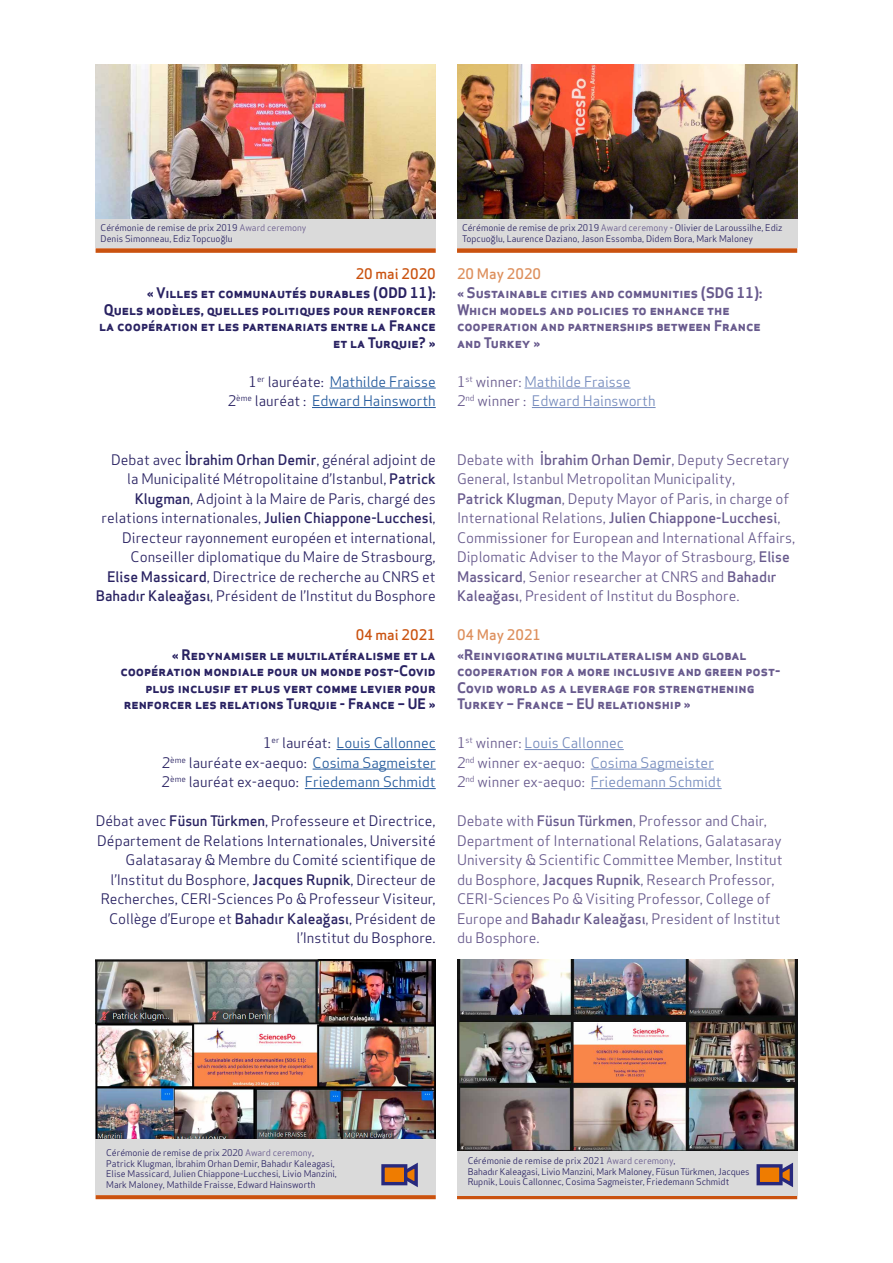
<style>
.page{position:relative;width:893px;height:1263px;background:#fff}
.page>*{position:absolute;margin:0;border:0;box-sizing:border-box;transform-origin:0 0}
.t1{font:14.25px/19.5px "Apex Sans";color:#292262;text-align:right}
.t2{font:14.25px/19.5px "Apex Sans";color:#685a8d}
.t3{font:700 14.25px/16.5px "Apex Sans";color:#292262;text-align:right}
.t4{font:700 14.25px/16.5px "Apex Sans";color:#685a8d}
.t5{font:14.25px/19.5px "Apex Sans";color:#245a9c;text-align:right}
.t6{font:14.25px/19.5px "Apex Sans";color:#758bbd}
.t7{font:500 14.25px "Apex Sans";color:#ca520f}
.t8{font:500 14.25px "Apex Sans";color:#dd8f5c}
.t9{font:9px/10.5px "Apex Sans";color:#292262}
.s1{color:#685a8d}
.s2{color:#292262}
.s3{font-weight:500}
</style>
<div class="page">
<hr style="left:330px;top:388px;width:106px;height:1px;background:#245a9c">
<hr style="left:312px;top:407px;width:124px;height:1px;background:#245a9c">
<hr style="left:336px;top:749px;width:100px;height:1px;background:#245a9c">
<hr style="left:313px;top:769px;width:123px;height:1px;background:#245a9c">
<hr style="left:305px;top:788px;width:131px;height:1px;background:#245a9c">
<hr style="left:524px;top:388px;width:107px;height:1px;background:#758bbd">
<hr style="left:532px;top:407px;width:124px;height:1px;background:#758bbd">
<hr style="left:524px;top:749px;width:100px;height:1px;background:#758bbd">
<hr style="left:591px;top:769px;width:123px;height:1px;background:#758bbd">
<hr style="left:591px;top:788px;width:131px;height:1px;background:#758bbd">
<img style="left:96px;top:65px;width:340px;height:155px">
<img style="left:457px;top:65px;width:340px;height:155px">
<div style="left:96px;top:248px;width:340px;height:5px;background:#ca520f"></div>
<div style="left:457px;top:248px;width:340px;height:5px;background:#ca520f"></div>
<div style="left:457px;top:220px;width:340px;height:28px;background:#dadada"></div>
<div style="left:96px;top:220px;width:340px;height:28px;background:#dadada"></div>
<img style="left:96px;top:960px;width:340px;height:180px">
<svg style="left:96px;top:1195px;width:340px;height:4px"></svg>
<div style="left:96px;top:1140px;width:340px;height:55px;background:#dadada"></div>
<svg style="left:395px;top:1162px;width:23px;height:26px"></svg>
<div style="left:381px;top:1164px;width:26px;height:21px;background:#ef7c00;border:3px solid #28297d"></div>
<img style="left:457px;top:960px;width:340px;height:190px">
<svg style="left:457px;top:1195px;width:340px;height:4px"></svg>
<div style="left:457px;top:1151px;width:340px;height:44px;background:#dadada"></div>
<svg style="left:770px;top:1162px;width:24px;height:25px"></svg>
<div style="left:756px;top:1164px;width:27px;height:21px;background:#ef7c00;border:3px solid #28297d"></div>
<p class="t9" style="left:101px;top:222px;width:207px">Cérémonie de remise de prix 2019 <span class="s1">Award ceremony<br></span>Denis Simonneau, Ediz Topcuoğlu</p>
<p class="t7" style="left:356px;top:261px;width:82px">20 mai 2020</p>
<p class="t3" style="left:99px;top:284px;width:338px">« Villes et communautés durables (ODD 11):<br>Quels modèles, quelles politiques pour renforcer la coopération et les partenariats entre la France et la Turquie? »</p>
<p class="t5" style="left:228px;top:370px;width:210px"><span class="s2">1</span><sup>er</sup> <span class="s2">lauréate:</span> Mathilde Fraisse<br><span class="s2">2</span><sup>ème</sup> <span class="s2">lauréat :</span> Edward Hainsworth</p>
<p class="t1" style="left:96px;top:448px;width:341px">Debat avec <span class="s3">İbrahim Orhan Demir</span>, général adjoint de<br>la Municipalité Métropolitaine d’Istanbul, <span class="s3">Patrick Klugman</span>, Adjoint à la Maire de Paris, chargé des relations internationales, <span class="s3">Julien Chiappone-Lucchesi</span>, Directeur rayonnement européen et international, Conseiller diplomatique du Maire de Strasbourg,<br><span class="s3">Elise Massicard</span>, Directrice de recherche au CNRS et <span class="s3">Bahadır Kaleağası</span>, Président de l’Institut du Bosphore</p>
<p class="t7" style="left:356px;top:622px;width:82px">04 mai 2021</p>
<p class="t3" style="left:120px;top:646px;width:317px">« Redynamiser le multilatéralisme et la coopération mondiale pour un monde post-Covid plus inclusif et plus vert comme levier pour renforcer les relations Turquie - France – UE »</p>
<p class="t5" style="left:162px;top:732px;width:276px;text-align:justify;text-indent:101px"><span class="s2">1</span><sup>er</sup> <span class="s2">lauréat:</span> Louis Callonnec <span class="s2">2</span><sup>ème</sup> <span class="s2">lauréate ex-aequo:</span> Cosima Sagmeister <span class="s2">2</span><sup>ème</sup> <span class="s2">lauréat ex-aequo:</span> Friedemann Schmidt</p>
<p class="t1" style="left:96px;top:810px;width:342px">Débat avec <span class="s3">Füsun Türkmen</span>, Professeure et Directrice, Département de Relations Internationales, Université Galatasaray &amp; Membre du Comité scientifique de l’Institut du Bosphore, <span class="s3">Jacques Rupnik</span>, Directeur de Recherches, CERI-Sciences Po &amp; Professeur Visiteur, Collège d’Europe et <span class="s3">Bahadır Kaleağası</span>, Président de l’Institut du Bosphore.</p>
<p class="t9" style="left:462px;top:222px;width:322px">Cérémonie de remise de prix 2019 <span class="s1">Award ceremony</span> - Olivier de Laroussilhe, Ediz<br>Topcuoğlu, Laurence Daziano, Jason Essomba, Didem Bora, Mark Maloney</p>
<p class="t8" style="left:457px;top:261px;width:86px">20 May 2020</p>
<p class="t4" style="left:457px;top:284px;width:307px">« Sustainable cities and communities (SDG 11):<br>Which models and policies to enhance the cooperation and partnerships between France and Turkey »</p>
<p class="t6" style="left:457px;top:370px;width:200px"><span class="s1">1</span><sup>st</sup> <span class="s1">winner:</span> Mathilde Fraisse<br><span class="s1">2</span><sup>nd</sup> <span class="s1">winner :</span> Edward Hainsworth</p>
<p class="t2" style="left:457px;top:448px;width:340px">Debate with <span class="s3">İbrahim Orhan Demir</span>, Deputy Secretary General, Istanbul Metropolitan Municipality,<br><span class="s3">Patrick Klugman</span>, Deputy Mayor of Paris, in charge of International Relations, <span class="s3">Julien Chiappone-Lucchesi</span>, Commissioner for European and International Affairs, Diplomatic Adviser to the Mayor of Strasbourg, <span class="s3">Elise Massicard</span>, Senior researcher at CNRS and <span class="s3">Bahadır Kaleağası</span>, President of Institut du Bosphore.</p>
<p class="t8" style="left:457px;top:622px;width:86px">04 May 2021</p>
<p class="t4" style="left:457px;top:646px;width:325px">«Reinvigorating multilateralism and global cooperation for a more inclusive and green post-Covid world as a leverage for strengthening Turkey – France – EU relationship »</p>
<p class="t6" style="left:457px;top:732px;width:266px"><span class="s1">1</span><sup>st</sup> <span class="s1">winner:</span> Louis Callonnec<br><span class="s1">2</span><sup>nd</sup> <span class="s1">winner ex-aequo:</span> Cosima Sagmeister<br><span class="s1">2</span><sup>nd</sup> <span class="s1">winner ex-aequo:</span> Friedemann Schmidt</p>
<p class="t2" style="left:457px;top:810px;width:327px">Debate with <span class="s3">Füsun Türkmen</span>, Professor and Chair, Department of International Relations, Galatasaray University &amp; Scientific Committee Member, Institut du Bosphore, <span class="s3">Jacques Rupnik</span>, Research Professor, CERI-Sciences Po &amp; Visiting Professor, College of Europe and <span class="s3">Bahadır Kaleağası</span>, President of Institut du Bosphore.</p>
<p class="t9" style="left:106px;top:1147px;width:232px">Cérémonie de remise de prix 2020 <span class="s1">Award ceremony</span>, Patrick Klugman, İbrahim Orhan Demir, Bahadır Kaleagasi, Elise Massicard, Julien Chiappone-Lucchesi, Livio Manzini, Mark Maloney, Mathilde Fraisse, Edward Hainsworth</p>
<p class="t9" style="left:468px;top:1155px;width:283px">Cérémonie de remise de prix 2021 <span class="s1">Award ceremony</span>,<br>Bahadır Kaleagasi, Livio Manzini, Mark Maloney, Füsun Türkmen, Jacques<br>Rupnik, Louis Callonnec, Cosima Sagmeister, Friedemann Schmidt</p>
</div>
